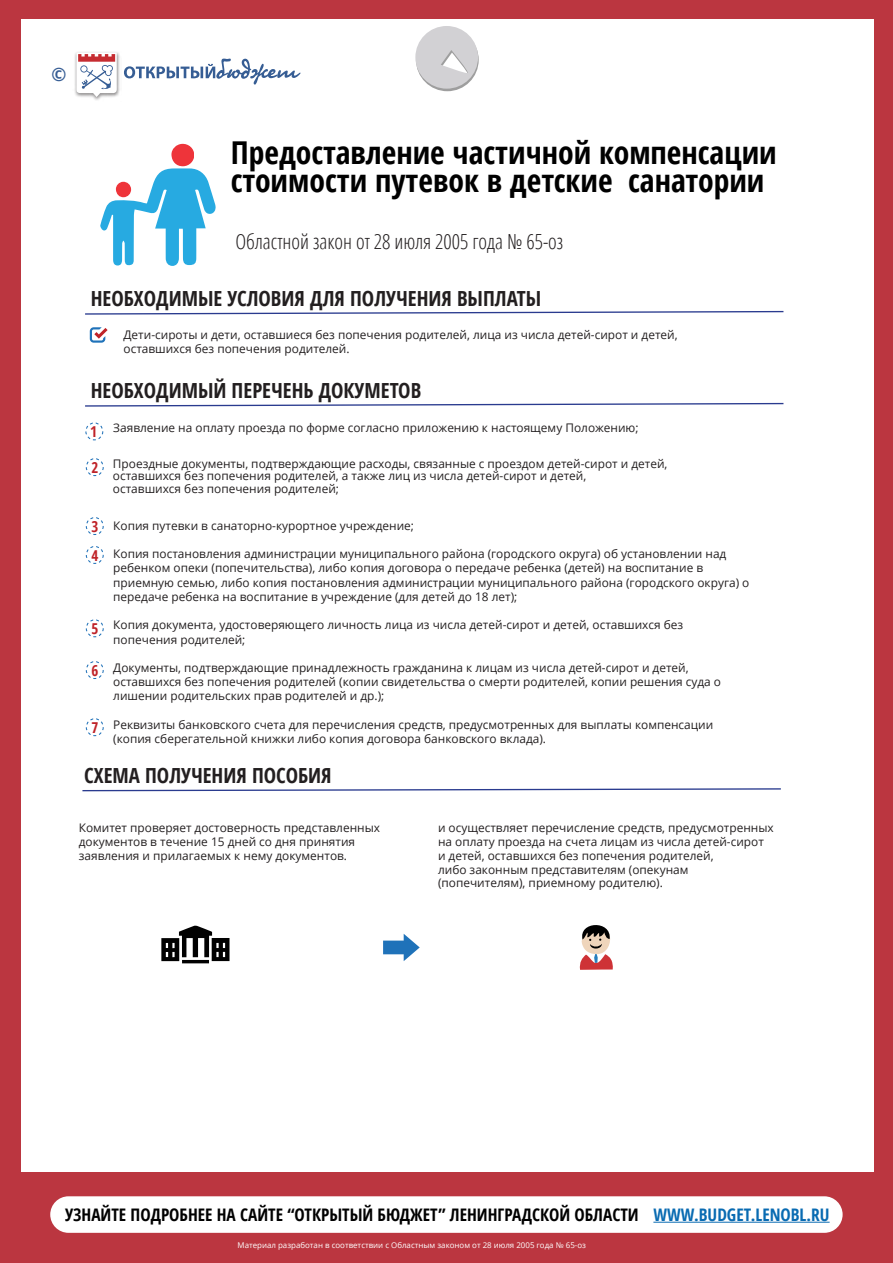
<style>
.page{position:relative;width:893px;height:1263px;background:#bb3640}
.page>*{position:absolute;margin:0;border:0;box-sizing:border-box;transform-origin:0 0}
.t1{font:700 condensed 31.5px/27.8px "Open Sans";color:#000}
.t2{font:700 condensed 20.85px "Open Sans";color:#231f20}
.t3{font:300 condensed 20.85px "Open Sans";color:#231f20}
.t4{font:700 condensed 18.15px "Open Sans";color:#365d94}
.t5{font:700 condensed 17.25px "Open Sans";color:#010101}
.t6{font:700 condensed 15px/29px "Open Sans";color:#bf2328}
.t7{font:11.85px/14.2px "Open Sans";color:#231f20}
.t8{font:7.95px "Open Sans";color:#fff}
.s1{color:#096bb2}
</style>
<div class="page">
<div style="left:21px;top:20px;width:852px;height:1152px;background:#fff"></div>
<svg style="left:85px;top:311px;width:698px;height:4px"></svg>
<svg style="left:85px;top:403px;width:698px;height:4px"></svg>
<svg style="left:82px;top:788px;width:699px;height:3px"></svg>
<svg style="left:90px;top:327px;width:18px;height:16px"></svg>
<div style="left:86px;top:458px;width:18px;height:18px;border:1px dashed #2172b9;border-radius:50%"></div>
<div style="left:85px;top:422px;width:18px;height:18px;border:1px dashed #2172b9;border-radius:50%"></div>
<div style="left:86px;top:517px;width:18px;height:18px;border:1px dashed #2172b9;border-radius:50%"></div>
<div style="left:86px;top:546px;width:18px;height:18px;border:1px dashed #2172b9;border-radius:50%"></div>
<div style="left:86px;top:619px;width:18px;height:18px;border:1px dashed #2172b9;border-radius:50%"></div>
<div style="left:86px;top:661px;width:18px;height:18px;border:1px dashed #2172b9;border-radius:50%"></div>
<div style="left:86px;top:718px;width:18px;height:18px;border:1px dashed #2172b9;border-radius:50%"></div>
<svg style="left:383px;top:934px;width:37px;height:27px"></svg>
<svg style="left:161px;top:925px;width:69px;height:36px"></svg>
<hr style="left:182px;top:960px;width:27px;height:3px;background:#010101">
<svg style="left:415px;top:26px;width:64px;height:65px"></svg>
<div style="left:50px;top:1196px;width:793px;height:37px;background:#fff;border-radius:18px"></div>
<hr style="left:653px;top:1222px;width:177px;height:1px;background:#096bb2">
<svg style="left:579px;top:925px;width:34px;height:45px"></svg>
<img style="left:74px;top:52px;width:46px;height:48px">
<svg style="left:77px;top:53px;width:40px;height:44px"></svg>
<svg style="left:124px;top:59px;width:176px;height:26px"></svg>
<svg style="left:100px;top:168px;width:116px;height:98px"></svg>
<div style="left:172px;top:144px;width:22px;height:22px;background:#ee343a;border-radius:50%"></div>
<div style="left:171px;top:144px;width:23px;height:22px;border:2px solid #ed1d24;border-radius:50%"></div>
<div style="left:116px;top:182px;width:15px;height:15px;background:#ee343a;border-radius:50%"></div>
<h3 class="t4" style="left:51px;top:61px;width:16px">©</h3>
<h1 class="t1" style="left:231px;top:138px;width:547px">Предоставление частичной компенсации стоимости путевок в детские санатории</h1>
<h2 class="t3" style="left:235px;top:227px;width:329px">Областной закон от 28 июля 2005 года № 65-оз</h2>
<h2 class="t2" style="left:91px;top:284px;width:452px">НЕОБХОДИМЫЕ УСЛОВИЯ ДЛЯ ПОЛУЧЕНИЯ ВЫПЛАТЫ</h2>
<p class="t7" style="left:124px;top:327px;width:556px">Дети-сироты и дети, оставшиеся без попечения родителей, лица из числа детей-сирот и детей, оставшихся без попечения родителей.</p>
<h2 class="t2" style="left:91px;top:376px;width:332px">НЕОБХОДИМЫЙ ПЕРЕЧЕНЬ ДОКУМЕТОВ</h2>
<p class="t7" style="left:113px;top:420px;width:527px">Заявление на оплату проезда по форме согласно приложению к настоящему Положению;</p>
<p class="t6" style="left:90px;top:417px;width:8px">1</p>
<p class="t6" style="left:91px;top:452px;width:8px">2</p>
<p class="t6" style="left:91px;top:511px;width:8px">3<br>4</p>
<p class="t6" style="left:91px;top:614px;width:8px">5</p>
<p class="t6" style="left:91px;top:655px;width:8px">6</p>
<p class="t6" style="left:91px;top:713px;width:8px">7</p>
<p class="t7" style="left:113px;top:457px;width:556px;line-height:12.6px">Проездные документы, подтверждающие расходы, связанные с проездом детей-сирот и детей, оставшихся без попечения родителей, а также лиц из числа детей-сирот и детей,<br>оставшихся без попечения родителей;</p>
<p class="t7" style="left:113px;top:518px;width:302px">Копия путевки в санаторно-курортное учреждение;</p>
<p class="t7" style="left:113px;top:546px;width:638px">Копия постановления администрации муниципального района (городского округа) об установлении над ребенком опеки (попечительства), либо копия договора о передаче ребенка (детей) на воспитание в приемную семью, либо копия постановления администрации муниципального района (городского округа) о передаче ребенка на воспитание в учреждение (для детей до 18 лет);</p>
<p class="t7" style="left:113px;top:617px;width:571px">Копия документа, удостоверяющего личность лица из числа детей-сирот и детей, оставшихся без попечения родителей;</p>
<p class="t7" style="left:113px;top:660px;width:609px">Документы, подтверждающие принадлежность гражданина к лицам из числа детей-сирот и детей, оставшихся без попечения родителей (копии свидетельства о смерти родителей, копии решения суда о лишении родительских прав родителей и др.);</p>
<p class="t7" style="left:113px;top:717px;width:602px">Реквизиты банковского счета для перечисления средств, предусмотренных для выплаты компенсации (копия сберегательной книжки либо копия договора банковского вклада).</p>
<h2 class="t2" style="left:84px;top:760px;width:249px">СХЕМА ПОЛУЧЕНИЯ ПОСОБИЯ</h2>
<p class="t7" style="left:79px;top:820px;width:303px;line-height:13.8px">Комитет проверяет достоверность представленных документов в течение 15 дней со дня принятия заявления и прилагаемых к нему документов.</p>
<p class="t7" style="left:438px;top:820px;width:337px;line-height:13.8px">и осуществляет перечисление средств, предусмотренных на оплату проезда на счета лицам из числа детей-сирот и детей, оставшихся без попечения родителей,<br>либо законным представителям (опекунам (попечителям), приемному родителю).</p>
<h3 class="t5" style="left:65px;top:1202px;width:766px">УЗНАЙТЕ ПОДРОБНЕЕ НА САЙТЕ “ОТКРЫТЫЙ БЮДЖЕТ” ЛЕНИНГРАДСКОЙ ОБЛАСТИ <span class="s1">WWW.BUDGET.LENOBL.RU</span></h3>
<p class="t8" style="left:238px;top:1239px;width:350px">Материал разработан в соответствии с Областным законом от 28 июля 2005 года № 65-оз</p>
</div>
